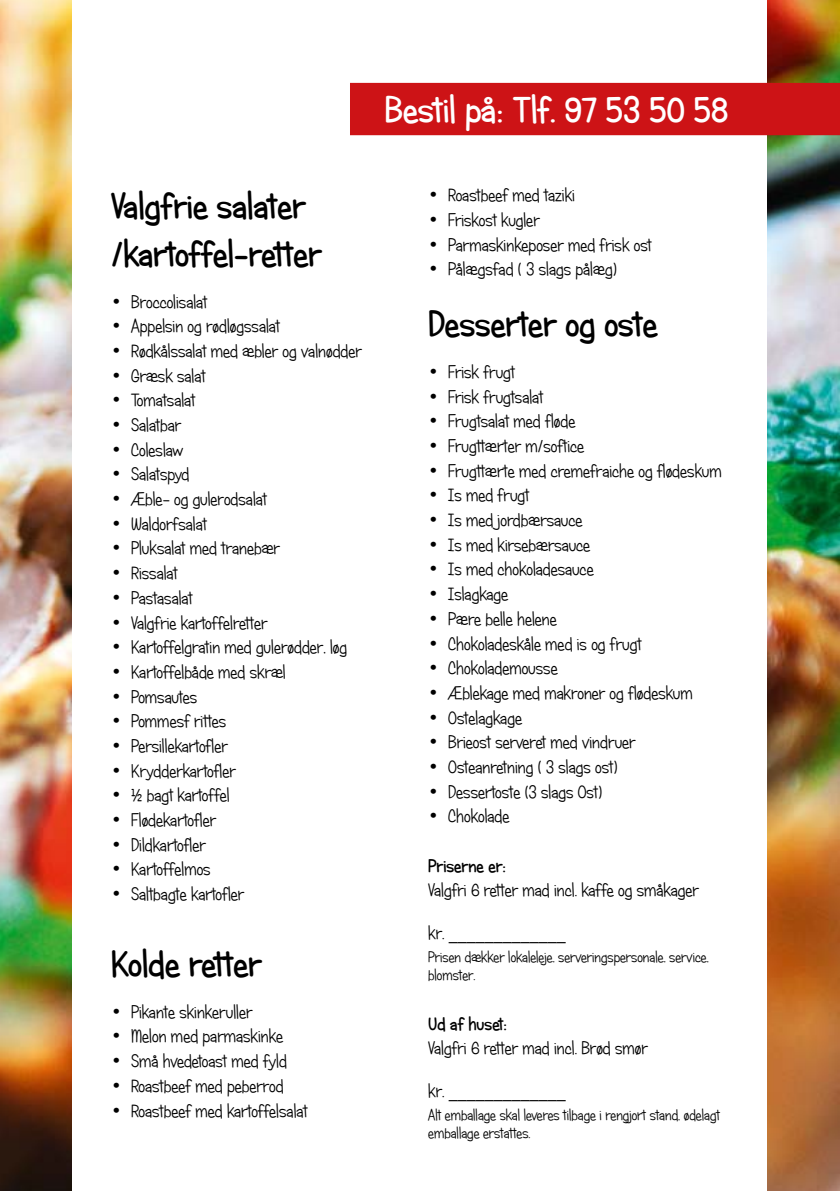
<style>
.page{position:relative;width:840px;height:1191px;background:#fff}
.page>*{position:absolute;margin:0;border:0;box-sizing:border-box;transform-origin:0 0}
.t1{font:36.6px "Candy Round BTN Bold";color:#fff}
.t2{font:36px/48px "Candy Round BTN Bold";color:#000}
.t3{font:18px "Candy Round BTN";color:#000}
.t4{font:18px "Candy Round BTN Bold";color:#000}
.t5{font:15px/18px "Candy Round BTN";color:#000}
</style>
<div class="page">
<img style="left:0;top:0;width:839px;height:1191px">
<div style="left:72px;top:0;width:694px;height:1191px;background:#fff"></div>
<div style="left:350px;top:83px;width:489px;height:52px;background:#cd1316"></div>
<h2 class="t2" style="left:111px;top:182px;width:212px">Valgfrie salater /kartoffel-retter</h2>
<p class="t3" style="left:111px;top:291px;width:98px">• Broccolisalat</p>
<p class="t3" style="left:111px;top:316px;width:170px">• Appelsin og rødløgssalat</p>
<p class="t3" style="left:111px;top:340px;width:252px">• Rødkålssalat med æbler og valnødder</p>
<p class="t3" style="left:111px;top:365px;width:96px">• Græsk salat</p>
<p class="t3" style="left:111px;top:390px;width:86px">• Tomatsalat</p>
<p class="t3" style="left:111px;top:414px;width:72px">• Salatbar</p>
<p class="t3" style="left:111px;top:439px;width:74px">• Coleslaw</p>
<p class="t3" style="left:111px;top:464px;width:80px">• Salatspyd</p>
<p class="t3" style="left:111px;top:488px;width:157px">• Æble- og gulerodsalat</p>
<p class="t3" style="left:111px;top:513px;width:97px">• Waldorfsalat</p>
<p class="t3" style="left:111px;top:538px;width:170px">• Pluksalat med tranebær</p>
<p class="t3" style="left:111px;top:562px;width:68px">• Rissalat</p>
<p class="t3" style="left:111px;top:587px;width:83px">• Pastasalat</p>
<p class="t3" style="left:111px;top:612px;width:158px">• Valgfrie kartoffelretter</p>
<p class="t3" style="left:111px;top:636px;width:237px">• Kartoffelgratin med gulerødder, løg</p>
<p class="t3" style="left:111px;top:661px;width:176px">• Kartoffelbåde med skræl</p>
<p class="t3" style="left:111px;top:686px;width:88px">• Pomsautes</p>
<p class="t3" style="left:111px;top:710px;width:117px">• Pommesf rittes</p>
<p class="t3" style="left:111px;top:735px;width:118px">• Persillekartofler</p>
<p class="t3" style="left:111px;top:760px;width:126px">• Krydderkartofler</p>
<p class="t3" style="left:111px;top:784px;width:120px">• ½ bagt kartoffel</p>
<p class="t3" style="left:111px;top:809px;width:106px">• Flødekartofler</p>
<p class="t3" style="left:111px;top:834px;width:96px">• Dildkartofler</p>
<p class="t3" style="left:111px;top:858px;width:101px">• Kartoffelmos</p>
<p class="t3" style="left:111px;top:883px;width:134px">• Saltbagte kartofler</p>
<h2 class="t2" style="left:111px;top:940px;width:152px">Kolde retter</h2>
<p class="t3" style="left:111px;top:1001px;width:143px">• Pikante skinkeruller</p>
<p class="t3" style="left:111px;top:1025px;width:173px">• Melon med parmaskinke</p>
<p class="t3" style="left:111px;top:1050px;width:177px">• Små hvedetoast med fyld</p>
<p class="t3" style="left:111px;top:1075px;width:174px">• Roastbeef med peberrod</p>
<p class="t3" style="left:111px;top:1099px;width:198px">• Roastbeef med kartoffelsalat</p>
<h1 class="t1" style="left:385px;top:88px;width:345px">Bestil på: Tlf. 97 53 50 58</h1>
<p class="t3" style="left:428px;top:185px;width:148px">• Roastbeef med taziki</p>
<p class="t3" style="left:428px;top:209px;width:113px">• Friskost kugler</p>
<p class="t3" style="left:428px;top:234px;width:225px">• Parmaskinkeposer med frisk ost</p>
<p class="t3" style="left:428px;top:259px;width:190px">• Pålægsfad ( 3 slags pålæg)</p>
<h2 class="t2" style="left:428px;top:300px;width:231px">Desserter og oste</h2>
<p class="t3" style="left:428px;top:361px;width:88px">• Frisk frugt</p>
<p class="t3" style="left:428px;top:386px;width:117px">• Frisk frugtsalat</p>
<p class="t3" style="left:428px;top:411px;width:148px">• Frugtsalat med fløde</p>
<p class="t3" style="left:428px;top:435px;width:157px">• Frugttærter m/softice</p>
<p class="t3" style="left:428px;top:460px;width:295px">• Frugttærte med cremefraiche og flødeskum</p>
<p class="t3" style="left:428px;top:485px;width:102px">• Is med frugt</p>
<p class="t3" style="left:428px;top:509px;width:156px">• Is med jordbærsauce</p>
<p class="t3" style="left:428px;top:534px;width:163px">• Is med kirsebærsauce</p>
<p class="t3" style="left:428px;top:559px;width:167px">• Is med chokoladesauce</p>
<p class="t3" style="left:428px;top:583px;width:81px">• Islagkage</p>
<p class="t3" style="left:428px;top:608px;width:130px">• Pære belle helene</p>
<p class="t3" style="left:428px;top:633px;width:215px">• Chokoladeskåle med is og frugt</p>
<p class="t3" style="left:428px;top:657px;width:131px">• Chokolademousse</p>
<p class="t3" style="left:428px;top:682px;width:266px">• Æblekage med makroner og flødeskum</p>
<p class="t3" style="left:428px;top:707px;width:95px">• Ostelagkage</p>
<p class="t3" style="left:428px;top:731px;width:209px">• Brieost serveret med vindruer</p>
<p class="t3" style="left:428px;top:756px;width:191px">• Osteanretning ( 3 slags ost)</p>
<p class="t3" style="left:428px;top:781px;width:175px">• Dessertoste (3 slags Ost)</p>
<p class="t3" style="left:428px;top:805px;width:83px">• Chokolade</p>
<p class="t4" style="left:428px;top:855px;width:79px">Priserne er:</p>
<p class="t3" style="left:428px;top:879px;width:272px">Valgfri 6 retter mad incl. kaffe og småkager</p>
<p class="t3" style="left:428px;top:922px;width:139px">kr. _____________</p>
<p class="t5" style="left:428px;top:948px;width:282px">Prisen dækker lokaleleje, serveringspersonale, service, blomster.</p>
<p class="t4" style="left:428px;top:1013px;width:80px">Ud af huset:</p>
<p class="t3" style="left:428px;top:1037px;width:221px">Valgfri 6 retter mad incl. Brød smør</p>
<p class="t3" style="left:428px;top:1080px;width:139px">kr. _____________</p>
<p class="t5" style="left:428px;top:1106px;width:293px">Alt emballage skal leveres tilbage i rengjort stand, ødelagt emballage erstattes.</p>
</div>
